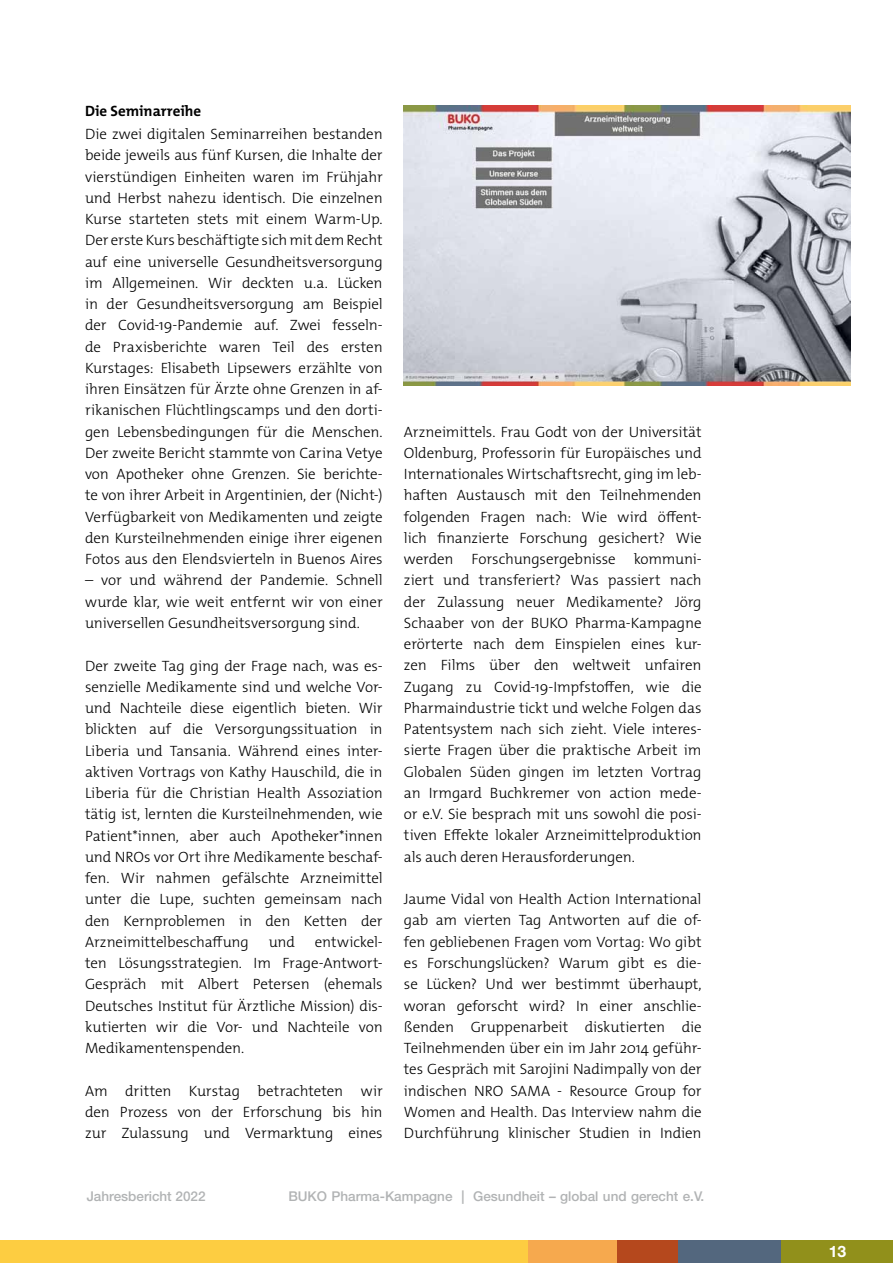
<style>
.page{position:relative;width:893px;height:1263px;background:#fff}
.page>*{position:absolute;margin:0;border:0;box-sizing:border-box;transform-origin:0 0}
.t1{font:700 15.75px "Helvetica Neue LT";color:#fff}
.t2{font:300 15px/21.3px "The Mix Os F";letter-spacing:-.005em;color:#000;text-align:justify}
.t3{font:700 15px "The Mix Os F";color:#000}
.t4{font:500 13.5px "Helvetica Neue LT";color:#b1b3b4}
</style>
<div class="page">
<div style="left:763px;top:1241px;width:130px;height:22px;background:#91901b"></div>
<div style="left:637px;top:1241px;width:143px;height:22px;background:#53677e"></div>
<div style="left:0;top:1241px;width:529px;height:22px;background:#fdcd41"></div>
<div style="left:614px;top:1241px;width:64px;height:22px;background:#b5481d"></div>
<div style="left:529px;top:1241px;width:88px;height:22px;background:#f6a94e"></div>
<img style="left:404px;top:105px;width:446px;height:281px">
<p class="t3" style="left:85px;top:102px;width:118px">Die Seminarreihe</p>
<p class="t2" style="left:85px;top:123px;width:299px">Die zwei digitalen Seminarreihen bestanden beide jeweils aus fünf Kursen, die Inhalte der vierstündigen Einheiten waren im Frühjahr und Herbst nahezu identisch. Die einzelnen Kurse starteten stets mit einem Warm-Up.<br>Der erste Kurs beschäftigte sich mit dem Recht auf eine universelle Gesundheitsversorgung im Allgemeinen. Wir deckten u.a. Lücken in der Gesundheitsversorgung am Beispiel der Covid-19-Pandemie auf. Zwei fesseln&shy;de Praxisberichte waren Teil des ersten Kurstages: Elisabeth Lipsewers erzählte von ihren Einsätzen für Ärzte ohne Grenzen in af&shy;rikanischen Flüchtlingscamps und den dorti&shy;gen Lebensbedingungen für die Menschen.<br>Der zweite Bericht stammte von Carina Vetye von Apotheker ohne Grenzen. Sie berichte&shy;te von ihrer Arbeit in Argentinien, der (Nicht-)<br>Verfügbarkeit von Medikamenten und zeigte den Kursteilnehmenden einige ihrer eigenen Fotos aus den Elendsvierteln in Buenos Aires</p>
<p class="t2" style="left:85px;top:570px;width:299px">– vor und während der Pandemie. Schnell wurde klar, wie weit entfernt wir von einer universellen Gesundheitsversorgung sind.</p>
<p class="t2" style="left:85px;top:655px;width:299px">Der zweite Tag ging der Frage nach, was es&shy;senzielle Medikamente sind und welche Vor&shy;und Nachteile diese eigentlich bieten. Wir blickten auf die Versorgungssituation in Liberia und Tansania. Während eines inter&shy;aktiven Vortrags von Kathy Hauschild, die in Liberia für die Christian Health Assoziation tätig ist, lernten die Kursteilnehmenden, wie Patient*innen, aber auch Apotheker*innen und NROs vor Ort ihre Medikamente beschaf&shy;fen. Wir nahmen gefälschte Arzneimittel unter die Lupe, suchten gemeinsam nach den Kernproblemen in den Ketten der Arzneimittelbeschaffung</p>
<p class="t2" style="left:85px;top:931px;width:299px;text-indent:230px">entwickel&shy;ten Lösungsstrategien. Im Frage-Antwort-Gespräch mit Albert Petersen (ehemals Deutsches Institut für Ärztliche Mission) dis&shy;kutierten wir die Vor- und Nachteile von Medikamentenspenden.</p>
<p class="t2" style="left:85px;top:1080px;width:299px">Am dritten Kurstag betrachteten wir den Prozess von der Erforschung bis hin zur Zulassung und Vermarktung eines</p>
<p class="t2" style="left:269px;top:931px;width:28px">und</p>
<p class="t2" style="left:404px;top:421px;width:299px">Arzneimittels. Frau Godt von der Universität Oldenburg, Professorin für Europäisches und Internationales Wirtschaftsrecht, ging im leb&shy;haften Austausch mit den Teilnehmenden folgenden Fragen nach: Wie wird öffent&shy;lich finanzierte Forschung gesichert? Wie werden Forschungsergebnisse kommuni&shy;ziert und transferiert? Was passiert nach der Zulassung neuer Medikamente? Jörg Schaaber von der BUKO Pharma-Kampagne erörterte nach dem Einspielen eines kur&shy;zen Films über den weltweit unfairen Zugang zu Covid-19-Impfstoffen, wie die Pharmaindustrie tickt und welche Folgen das Patentsystem nach sich zieht. Viele interes&shy;sierte Fragen über die praktische Arbeit im Globalen Süden gingen im letzten Vortrag an Irmgard Buchkremer von action mede&shy;or e.V. Sie besprach mit uns sowohl die posi&shy;tiven Effekte lokaler Arzneimittelproduktion als auch deren Herausforderungen.</p>
<p class="t2" style="left:404px;top:888px;width:299px">Jaume Vidal von Health Action International gab am vierten Tag Antworten auf die of&shy;fen gebliebenen Fragen vom Vortag: Wo gibt es Forschungslücken? Warum gibt es die&shy;se Lücken? Und wer bestimmt überhaupt, woran geforscht wird? In einer anschlie&shy;ßenden Gruppenarbeit diskutierten die Teilnehmenden über ein im Jahr 2014 geführ&shy;tes Gespräch mit Sarojini Nadimpally von der indischen NRO SAMA - Resource Group for Women and Health. Das Interview nahm die Durchführung klinischer Studien in Indien</p>
<p class="t4" style="left:87px;top:1188px;width:120px">Jahresbericht 2022</p>
<p class="t4" style="left:288px;top:1188px;width:417px">BUKO Pharma-Kampagne | Gesundheit – global und gerecht e.V.</p>
<p class="t1" style="left:829px;top:1242px;width:19px">13</p>
</div>
